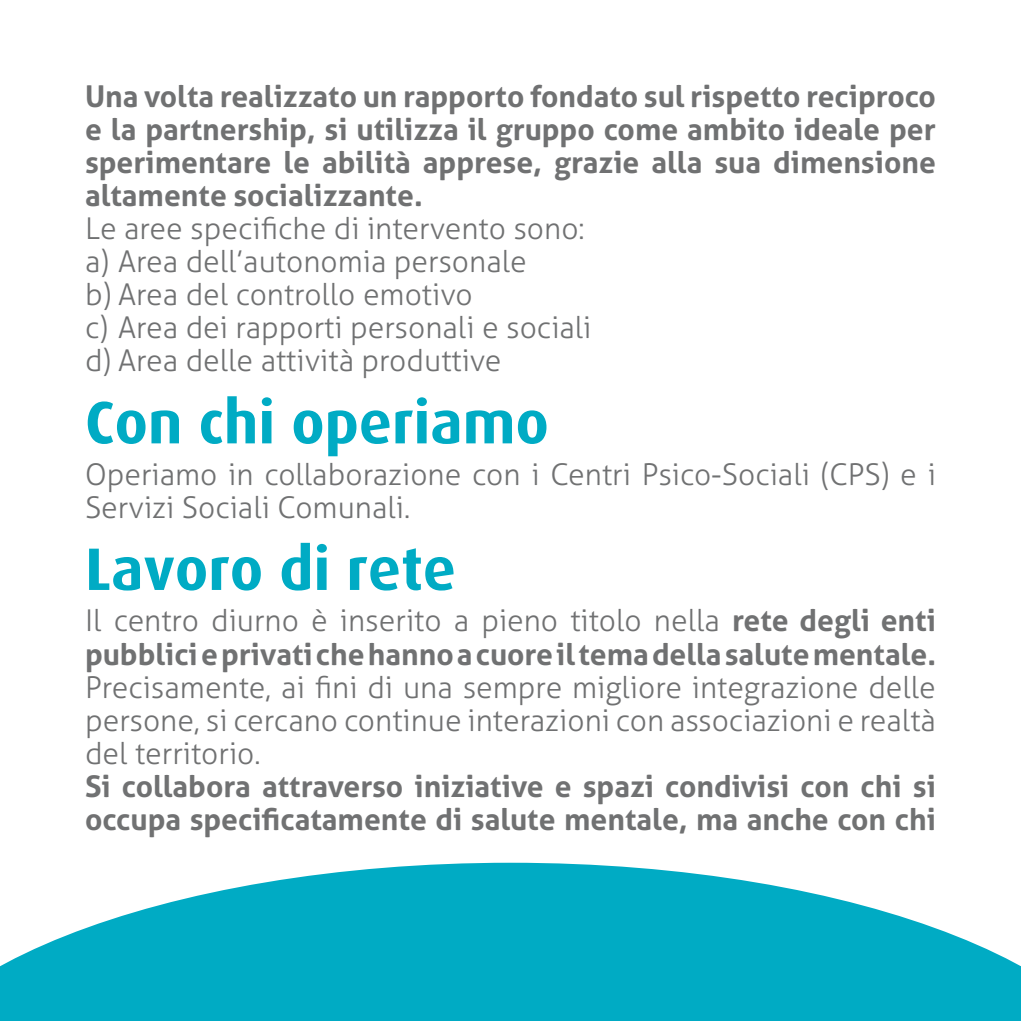
<style>
.page{position:relative;width:1021px;height:1021px;background:#fff}
.page>*{position:absolute;margin:0;border:0;box-sizing:border-box;transform-origin:0 0}
.t1{font:700 60px "Dax";color:#00abc4}
.t2{font:700 30px/33px "Aller";color:#707172}
.t3{font:300 30px/33px "Aller";color:#707172}
.s1{font-weight:300}
</style>
<div class="page">
<svg style="left:0;top:862px;width:901px;height:158px;fill:#00abc4"></svg>
<svg style="left:901px;top:916px;width:119px;height:104px"></svg>
<p class="t2" style="left:85px;top:80px;width:852px;text-align:justify">Una volta realizzato un rapporto fondato sul rispetto reciproco e la partnership, si utilizza il gruppo come ambito ideale per sperimentare le abilità apprese, grazie alla sua dimensione altamente socializzante.</p>
<p class="t3" style="left:85px;top:212px;width:508px">Le aree specifiche di intervento sono: a) Area dell’autonomia personale<br>b) Area del controllo emotivo<br>c) Area dei rapporti personali e sociali d) Area delle attività produttive</p>
<h1 class="t1" style="left:85px;top:389px;width:465px">Con chi operiamo</h1>
<p class="t3" style="left:85px;top:458px;width:852px">Operiamo in collaborazione con i Centri Psico-Sociali (CPS) e i<br>Servizi Sociali Comunali.</p>
<h1 class="t1" style="left:85px;top:535px;width:372px">Lavoro di rete</h1>
<p class="t2" style="left:85px;top:604px;width:852px"><span class="s1">Il centro diurno è inserito a pieno titolo nella</span> rete degli enti pubblici e privati che hanno a cuore il tema della salute mentale.</p>
<p class="t3" style="left:85px;top:670px;width:852px;text-align:justify">Precisamente, ai fini di una sempre migliore integrazione delle persone, si cercano continue interazioni con associazioni e realtà del territorio.</p>
<p class="t2" style="left:85px;top:769px;width:852px">Si collabora attraverso iniziative e spazi condivisi con chi si occupa specificatamente di salute mentale, ma anche con chi</p>
</div>
